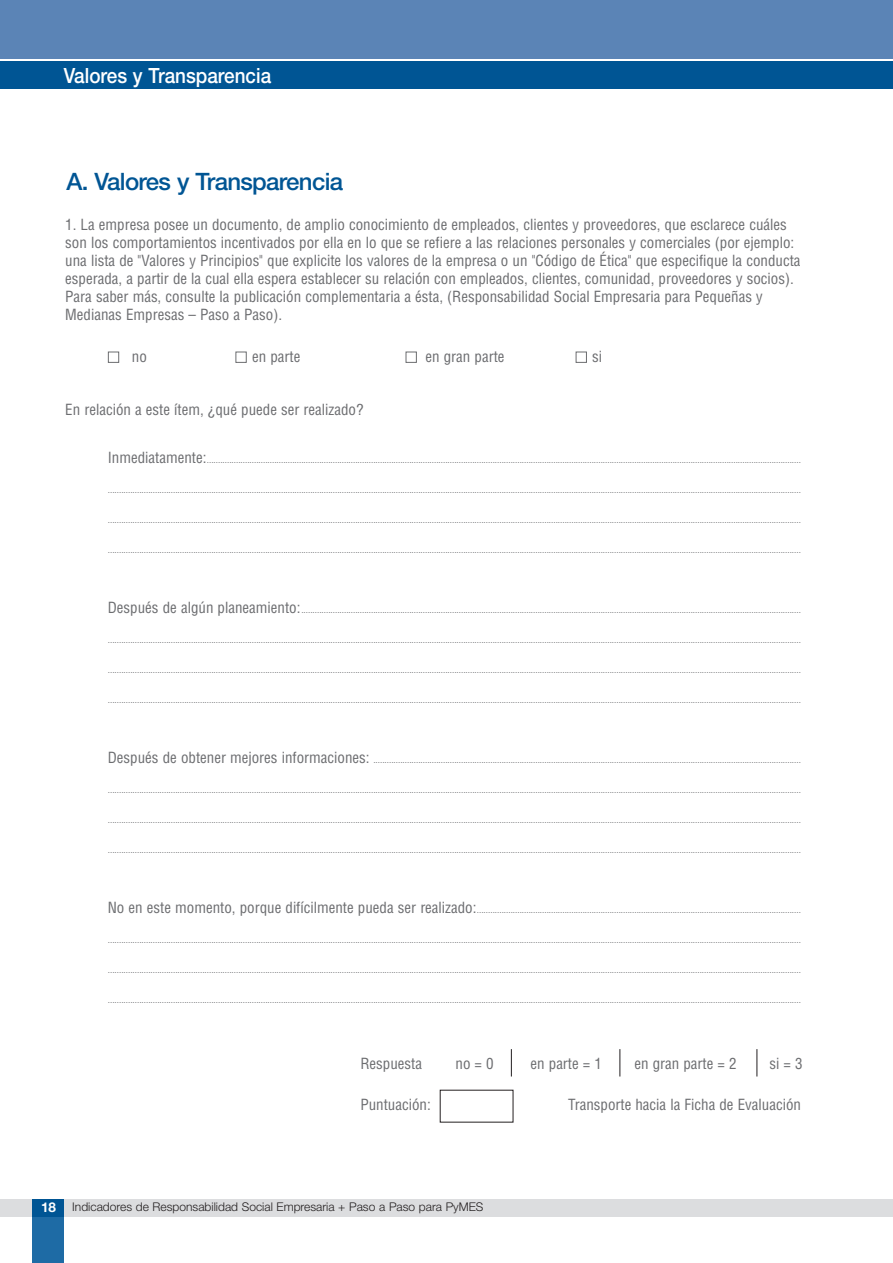
<style>
.page{position:relative;width:893px;height:1263px;background:#fff}
.page>*{position:absolute;margin:0;border:0;box-sizing:border-box;transform-origin:0 0}
.t1{font:500 24px "Helvetica Neue";letter-spacing:-.03em;color:#005594}
.t2{font:500 21px "Helvetica Neue";color:#fff;scale:.9 1}
.t3{font:condensed 15px/18px "Helvetica";color:#6c6d70}
.t4{font:300 12px "Helvetica Neue";color:#231f20}
.t5{font:condensed 9px "Helvetica";color:#6c6d70}
.s1{color:#fff}
.s2{font-size:15px}
.s3{font-weight:700;font-size:13.5px;color:#fff}
</style>
<div class="page">
<div style="left:0;top:0;width:893px;height:59px;background:#5b84b6"></div>
<div style="left:0;top:62px;width:893px;height:27px;background:#005594"></div>
<div style="left:0;top:1199px;width:893px;height:17px;background:#dcdddf"></div>
<div style="left:33px;top:1199px;width:31px;height:64px;background:#1e6ba5"></div>
<div style="left:33px;top:1199px;width:31px;height:17px;background:#005594"></div>
<svg style="left:511px;top:1049px;width:1px;height:27px"></svg>
<svg style="left:619px;top:1049px;width:1px;height:27px"></svg>
<svg style="left:756px;top:1049px;width:1px;height:27px"></svg>
<h2 class="t2" style="left:64px;top:68px;width:232px">Valores y Transparencia</h2>
<h1 class="t1" style="left:67px;top:173px;width:278px">A. Valores y Transparencia</h1>
<p class="t3" style="left:65px;top:216px;width:737px">1. La empresa posee un documento, de amplio conocimiento de empleados, clientes y proveedores, que esclarece cuáles son los comportamientos incentivados por ella en lo que se refiere a las relaciones personales y comerciales (por ejemplo: una lista de "Valores y Principios" que explicite los valores de la empresa o un "Código de Ética" que especifique la conducta esperada, a partir de la cual ella espera establecer su relación con empleados, clientes, comunidad, proveedores y socios).<br>Para saber más, consulte la publicación complementaria a ésta, (Responsabilidad Social Empresaria para Pequeñas y Medianas Empresas – Paso a Paso).</p>
<h3 class="t3" style="left:108px;top:348px;width:41px"><span class="s1">■</span> no</h3>
<h3 class="t3" style="left:235px;top:348px;width:67px"><span class="s1">■</span> en parte</h3>
<h3 class="t3" style="left:405px;top:348px;width:101px"><span class="s1">■</span> en gran parte</h3>
<h3 class="t3" style="left:576px;top:348px;width:28px"><span class="s1">■</span> si</h3>
<h3 class="t3" style="left:65px;top:401px;width:300px">En relación a este ítem, ¿qué puede ser realizado?</h3>
<p class="t5" style="left:108px;top:455px;width:695px"><span class="s2">Inmediatamente:</span>........................................................................................................................................................................................................................................................................</p>
<p class="t5" style="left:108px;top:485px;width:695px">....................................................................................................................................................................................................................................................................................................................</p>
<p class="t5" style="left:108px;top:515px;width:695px">....................................................................................................................................................................................................................................................................................................................</p>
<p class="t5" style="left:108px;top:545px;width:695px">....................................................................................................................................................................................................................................................................................................................</p>
<p class="t5" style="left:108px;top:605px;width:695px"><span class="s2">Después de algún planeamiento:</span>..............................................................................................................................................................................................................................</p>
<p class="t5" style="left:108px;top:635px;width:695px">....................................................................................................................................................................................................................................................................................................................</p>
<p class="t5" style="left:108px;top:665px;width:695px">....................................................................................................................................................................................................................................................................................................................</p>
<p class="t5" style="left:108px;top:695px;width:695px">....................................................................................................................................................................................................................................................................................................................</p>
<p class="t5" style="left:108px;top:755px;width:695px"><span class="s2">Después de obtener mejores informaciones:</span> ..............................................................................................................................................................................................</p>
<p class="t5" style="left:108px;top:785px;width:695px">....................................................................................................................................................................................................................................................................................................................</p>
<p class="t5" style="left:108px;top:815px;width:695px">....................................................................................................................................................................................................................................................................................................................</p>
<p class="t5" style="left:108px;top:845px;width:695px">....................................................................................................................................................................................................................................................................................................................</p>
<p class="t5" style="left:108px;top:905px;width:695px"><span class="s2">No en este momento, porque difícilmente pueda ser realizado:</span>................................................................................................................................................</p>
<p class="t5" style="left:108px;top:935px;width:694px">....................................................................................................................................................................................................................................................................................................................</p>
<p class="t5" style="left:108px;top:965px;width:694px">....................................................................................................................................................................................................................................................................................................................</p>
<p class="t5" style="left:108px;top:995px;width:694px">....................................................................................................................................................................................................................................................................................................................</p>
<h3 class="t3" style="left:360px;top:1055px;width:63px">Respuesta</h3>
<h3 class="t3" style="left:455px;top:1055px;width:40px">no = 0</h3>
<h3 class="t3" style="left:530px;top:1055px;width:73px">en parte = 1</h3>
<h3 class="t3" style="left:634px;top:1055px;width:104px">en gran parte = 2</h3>
<h3 class="t3" style="left:769px;top:1055px;width:35px">si = 3</h3>
<h3 class="t3" style="left:360px;top:1095px;width:72px">Puntuación:</h3>
<h3 class="t3" style="left:568px;top:1095px;width:234px">Transporte hacia la Ficha de Evaluación</h3>
<h3 class="t4" style="left:41px;top:1203px;width:444px"><span class="s3">18</span> Indicadores de Responsabilidad Social Empresaria + Paso a Paso para PyMES</h3>
</div>
